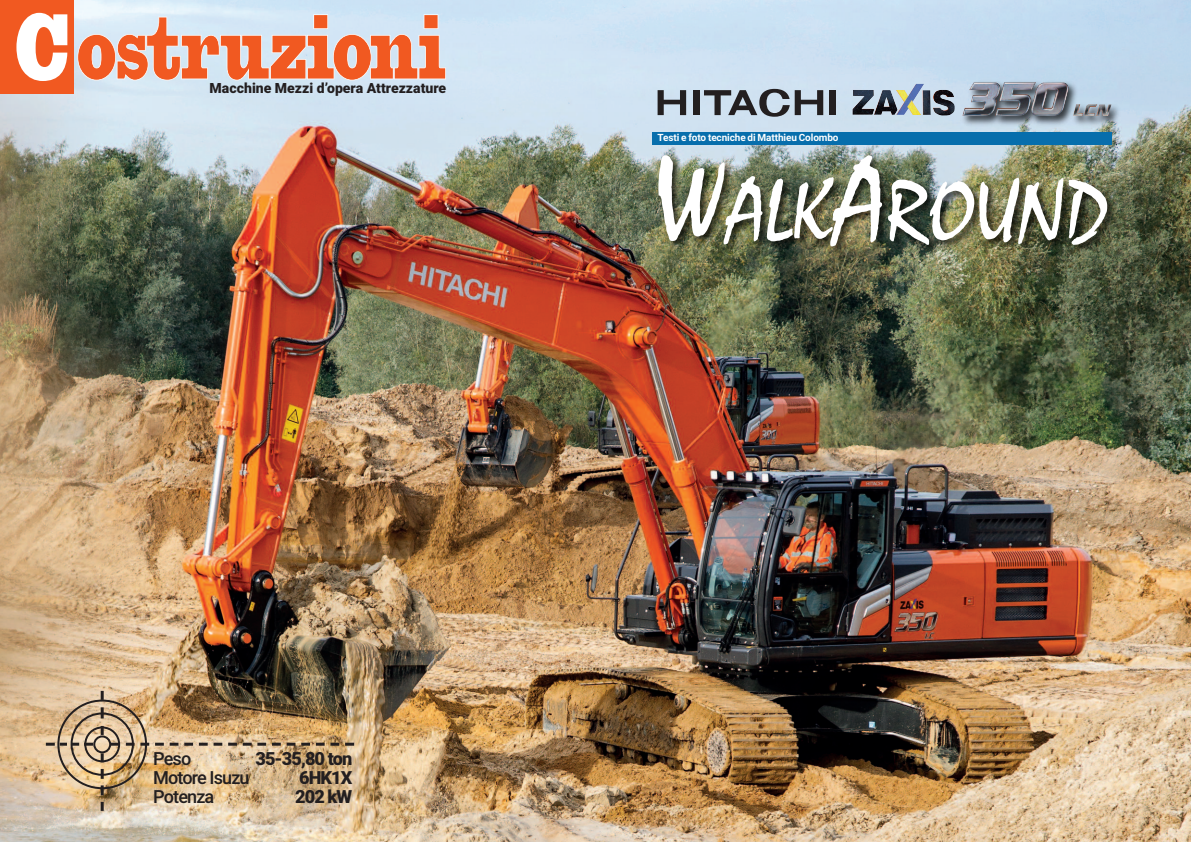
<style>
.page{position:relative;width:1191px;height:842px;background:#fff}
.page>*{position:absolute;margin:0;border:0;box-sizing:border-box;transform-origin:0 0}
.t1{font:83.9px "Mistral";color:#fff}
.t2{font:500 18.1px "Roboto";letter-spacing:-.05em;color:#231f20}
.t3{font:900 18.1px "Roboto";letter-spacing:-.05em;color:#231f20}
.t4{font:900 14.1px "Roboto";color:#231f20}
.t5{font:700 10px "Roboto";letter-spacing:-.01em;color:#fff}
.s1{font-size:111.9px}
</style>
<div class="page">
<img style="left:0;top:0;width:1191px;height:842px">
<img style="left:46px;top:691px;width:308px;height:120px">
<div style="left:0;top:0;width:74px;height:94px;background:#f15921"></div>
<svg style="left:77px;top:14px;width:369px;height:66px;background:#e4a693"></svg>
<svg style="left:16px;top:13px;width:51px;height:68px"></svg>
<img style="left:612px;top:144px;width:553px;height:156px">
<div style="left:694px;top:90px;width:6px;height:25px;background:#231f20"></div>
<svg style="left:657px;top:90px;width:29px;height:25px"></svg>
<div style="left:829px;top:90px;width:6px;height:25px;background:#231f20"></div>
<svg style="left:704px;top:89px;width:119px;height:28px;background:#89929b"></svg>
<img style="left:852px;top:84px;width:102px;height:32px">
<div style="left:652px;top:132px;width:459px;height:12px;background:#076eac"></div>
<img style="left:954px;top:75px;width:190px;height:65px">
<img style="left:962px;top:82px;width:107px;height:34px">
<img style="left:1072px;top:104px;width:39px;height:12px">
<h3 class="t4" style="left:210px;top:79px;width:238px">Macchine Mezzi d’opera Attrezzature</h3>
<h2 class="t2" style="left:153px;top:748px;width:40px">Peso</h2>
<h2 class="t3" style="left:255px;top:748px;width:98px">35-35,80 ton</h2>
<h2 class="t2" style="left:153px;top:767px;width:98px">Motore Isuzu</h2>
<h2 class="t3" style="left:299px;top:767px;width:55px">6HK1X</h2>
<h2 class="t2" style="left:153px;top:786px;width:63px">Potenza</h2>
<h2 class="t3" style="left:295px;top:786px;width:59px">202 kW</h2>
<p class="t5" style="left:657px;top:131px;width:182px">Testi e foto tecniche di Matthieu Colombo</p>
<h1 class="t1" style="left:652px;top:178px;width:458px"><span class="s1">W</span>ALK<span class="s1">A</span>ROUND</h1>
</div>
